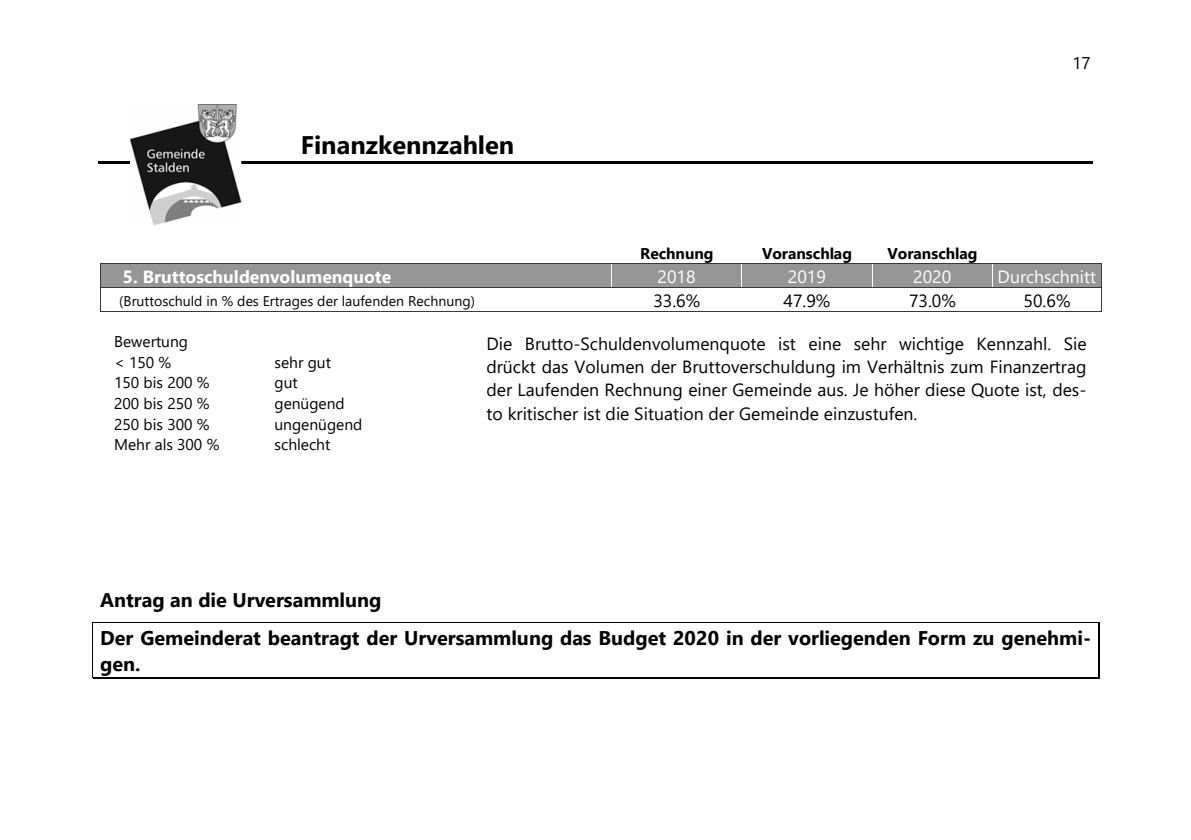
<style>
.page{position:relative;width:1191px;height:840px;background:#fff}
.page>*{position:absolute;margin:0;border:0;box-sizing:border-box;transform-origin:0 0}
.t1{font:700 25.4px "Segoe UI";color:#000}
.t2{font:700 19.8px/26.2px "Segoe UI";color:#000}
.t3{font:17.6px/23.4px "Segoe UI";color:#000;text-align:justify}
.t4{font:700 17.6px "Segoe UI";color:#fff}
.t5{font:17.6px "Segoe UI";color:#fff}
.t6{font:17px "Segoe UI";color:#000}
.t7{font:15.6px "Segoe UI";color:#000}
.t8{font:700 15.6px "Segoe UI";color:#000}
.t9{font:14px "Segoe UI";color:#000}
</style>
<div class="page">
<hr style="left:98px;top:161px;width:994px;height:2px;background:#000">
<div style="left:105px;top:264px;width:501px;height:23px;background:#969696"></div>
<div style="left:612px;top:264px;width:130px;height:23px;background:#969696"></div>
<div style="left:742px;top:264px;width:130px;height:23px;background:#969696"></div>
<div style="left:872px;top:264px;width:120px;height:23px;background:#969696"></div>
<div style="left:992px;top:264px;width:108px;height:23px;background:#969696"></div>
<hr style="left:126px;top:263px;width:176px;height:1px;background:#383838">
<hr style="left:303px;top:263px;width:308px;height:1px;background:#383838">
<hr style="left:613px;top:263px;width:128px;height:1px;background:#383838">
<hr style="left:743px;top:263px;width:129px;height:1px;background:#383838">
<hr style="left:873px;top:263px;width:119px;height:1px;background:#383838">
<hr style="left:993px;top:263px;width:108px;height:1px;background:#383838">
<hr style="left:101px;top:287px;width:510px;height:1px;background:#383838">
<hr style="left:613px;top:287px;width:128px;height:1px;background:#383838">
<svg style="left:741px;top:263px;width:2px;height:25px"></svg>
<hr style="left:743px;top:287px;width:129px;height:1px;background:#383838">
<svg style="left:872px;top:263px;width:1px;height:25px"></svg>
<hr style="left:873px;top:287px;width:119px;height:1px;background:#383838">
<svg style="left:992px;top:263px;width:1px;height:25px"></svg>
<hr style="left:993px;top:287px;width:108px;height:1px;background:#383838">
<svg style="left:100px;top:263px;width:26px;height:49px"></svg>
<hr style="left:101px;top:311px;width:511px;height:1px;background:#383838">
<hr style="left:611px;top:311px;width:131px;height:1px;background:#383838">
<hr style="left:741px;top:311px;width:131px;height:1px;background:#383838">
<hr style="left:872px;top:311px;width:120px;height:1px;background:#383838">
<hr style="left:992px;top:311px;width:109px;height:1px;background:#383838">
<svg style="left:1101px;top:263px;width:1px;height:49px"></svg>
<hr style="left:93px;top:621px;width:1005px;height:1px;background:#000">
<hr style="left:93px;top:678px;width:1005px;height:1px;background:#000">
<hr style="left:93px;top:677px;width:1005px;height:1px;background:#000">
<svg style="left:92px;top:622px;width:1px;height:56px"></svg>
<svg style="left:1098px;top:622px;width:2px;height:57px"></svg>
<img style="left:131px;top:105px;width:111px;height:120px">
<p class="t1" style="left:301px;top:121px;width:215px">Finanzkennzahlen</p>
<p class="t8" style="left:640px;top:239px;width:75px">Rechnung</p>
<p class="t8" style="left:762px;top:239px;width:92px">Voranschlag</p>
<p class="t8" style="left:887px;top:239px;width:92px">Voranschlag</p>
<p class="t6" style="left:1072px;top:47px;width:20px">17</p>
<p class="t4" style="left:123px;top:260px;width:270px">5. Bruttoschuldenvolumenquote</p>
<p class="t5" style="left:657px;top:260px;width:40px">2018</p>
<p class="t5" style="left:788px;top:260px;width:40px">2019</p>
<p class="t5" style="left:913px;top:260px;width:40px">2020</p>
<p class="t5" style="left:997px;top:260px;width:100px">Durchschnitt</p>
<p class="t9" style="left:119px;top:287px;width:357px">(Bruttoschuld in % des Ertrages der laufenden Rechnung)</p>
<p class="t3" style="left:653px;top:287px;width:48px">33.6%</p>
<p class="t3" style="left:783px;top:287px;width:48px">47.9%</p>
<p class="t3" style="left:909px;top:287px;width:48px">73.0%</p>
<p class="t3" style="left:1023px;top:287px;width:48px">50.6%</p>
<p class="t7" style="left:114px;top:327px;width:76px">Bewertung</p>
<p class="t7" style="left:114px;top:347px;width:59px">&lt; 150 %</p>
<p class="t7" style="left:274px;top:347px;width:58px">sehr gut</p>
<p class="t7" style="left:114px;top:368px;width:97px">150 bis 200 %</p>
<p class="t7" style="left:274px;top:368px;width:25px">gut</p>
<p class="t7" style="left:114px;top:388px;width:97px">200 bis 250 %</p>
<p class="t7" style="left:274px;top:388px;width:72px">genügend</p>
<p class="t7" style="left:114px;top:409px;width:97px">250 bis 300 %</p>
<p class="t7" style="left:274px;top:409px;width:89px">ungenügend</p>
<p class="t7" style="left:114px;top:430px;width:107px">Mehr als 300 %</p>
<p class="t7" style="left:274px;top:430px;width:57px">schlecht</p>
<p class="t3" style="left:486px;top:330px;width:601px">Die Brutto-Schuldenvolumenquote ist eine sehr wichtige Kennzahl. Sie drückt das Volumen der Bruttoverschuldung im Verhältnis zum Finanzertrag der Laufenden Rechnung einer Gemeinde aus. Je höher diese Quote ist, des&shy;to kritischer ist die Situation der Gemeinde einzustufen.</p>
<p class="t2" style="left:100px;top:584px;width:283px">Antrag an die Urversammlung</p>
<p class="t2" style="left:100px;top:623px;width:992px">Der Gemeinderat beantragt der Urversammlung das Budget 2020 in der vorliegenden Form zu genehmi&shy;gen.</p>
</div>
